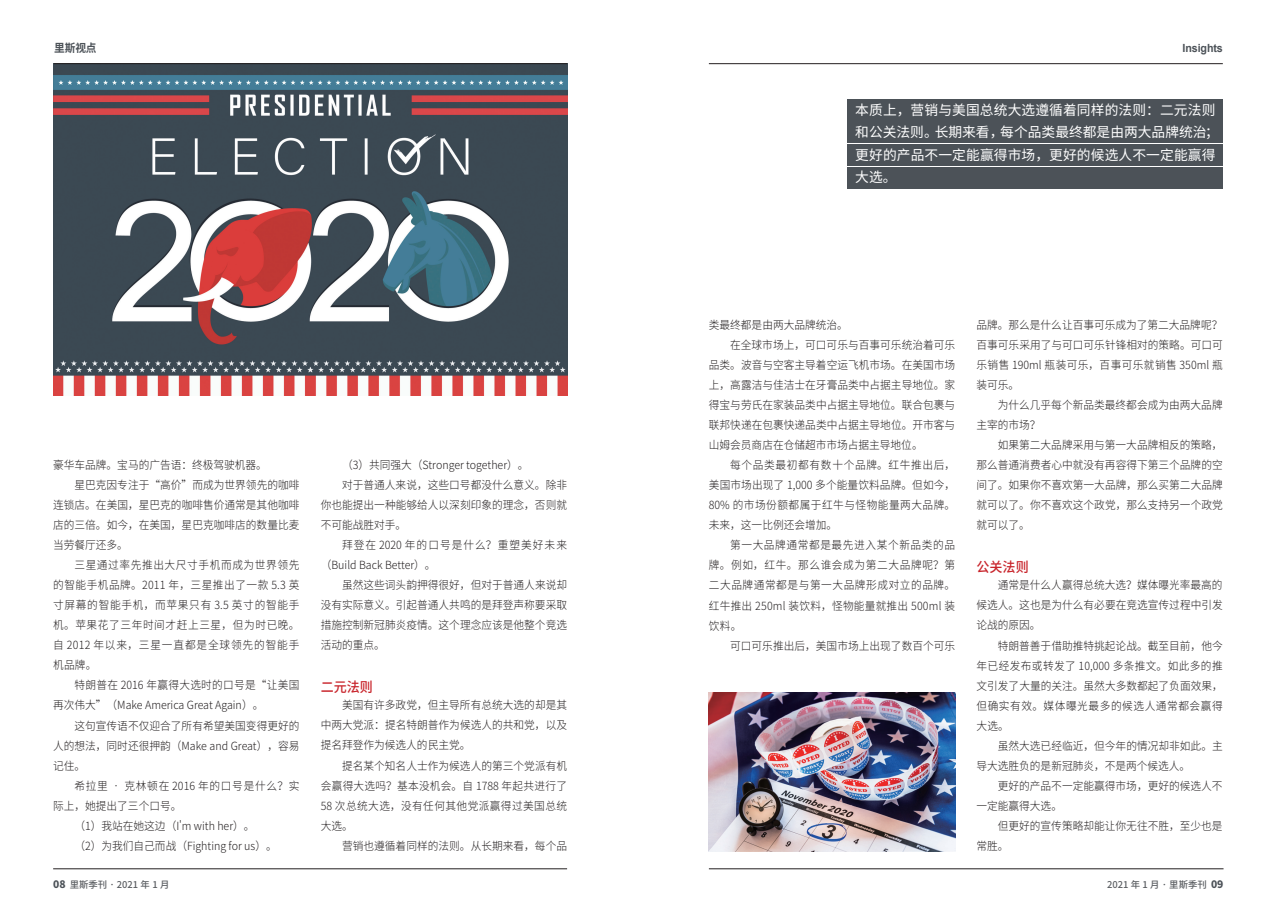
<style>
.page{position:relative;width:1276px;height:922px;background:#fff}
.page>*{position:absolute;margin:0;border:0;box-sizing:border-box;transform-origin:0 0}
.t1{font:13.75px/22.5px "Source Han Sans CN";letter-spacing:.01em;color:#fff}
.t2{font:500 13.75px "Source Han Sans CN";color:#c8242b;scale:.95 1}
.t3{font:300 11.25px/20px "Source Han Sans CN";color:#231f20;text-align:justify;scale:.95 1}
.t4{font:300 11.25px "Source Han Sans CN";letter-spacing:.055em;color:#231f20;scale:.95 1}
.t5{font:300 11.25px "Source Han Sans CN";letter-spacing:.045em;color:#231f20;scale:.95 1}
.t6{font:300 11.25px "Source Han Sans CN";letter-spacing:.02em;color:#231f20;scale:.95 1}
.t7{font:300 11.25px "Source Han Sans CN";letter-spacing:.065em;color:#231f20;scale:.95 1}
.t8{font:300 11.25px "Source Han Sans CN";letter-spacing:.08em;color:#231f20;scale:.95 1}
.t9{font:300 11.25px "Source Han Sans CN";letter-spacing:.05em;color:#231f20;scale:.95 1}
.t10{font:300 11.25px "Source Han Sans CN";letter-spacing:.025em;color:#231f20;scale:.95 1}
.t11{font:300 11.25px "Source Han Sans CN";letter-spacing:.07em;color:#231f20;scale:.95 1}
.t12{font:300 11.25px "Source Han Sans CN";letter-spacing:.095em;color:#231f20;scale:.95 1}
.t13{font:300 11.25px "Source Han Sans CN";letter-spacing:.06em;color:#231f20;scale:.95 1}
.t14{font:700 11.25px "Arial";letter-spacing:-.01em;color:#4c5258;scale:.95 1}
.t15{font:700 11.25px "Source Han Sans CN";color:#4c5258;scale:.95 1}
.t16{font:500 9.38px "Source Han Sans CN";color:#5a5d61}
.s1{font-weight:800;font-size:10.25px;color:#4c5258}
</style>
<div class="page">
<img style="left:53px;top:63px;width:514px;height:332px">
<img style="left:709px;top:692px;width:246px;height:158px">
<hr style="left:54px;top:63px;width:513px;height:1px;background:#231f20">
<hr style="left:709px;top:868px;width:514px;height:1px;background:#231f20">
<hr style="left:709px;top:63px;width:513px;height:1px;background:#231f20">
<hr style="left:53px;top:868px;width:514px;height:1px;background:#231f20">
<div style="left:847px;top:167px;width:375px;height:21px;background:#4c5258"></div>
<div style="left:847px;top:99px;width:375px;height:21px;background:#4c5258"></div>
<div style="left:847px;top:122px;width:375px;height:21px;background:#4c5258"></div>
<div style="left:847px;top:144px;width:375px;height:21px;background:#4c5258"></div>
<p class="t15" style="left:54px;top:42px;width:46px">里斯视点</p>
<p class="t14" style="left:1182px;top:41px;width:44px">Insights</p>
<p class="t3" style="left:53px;top:455px;width:226px">豪华车品牌。宝马的广告语：终极驾驶机器。</p>
<p class="t3" style="left:74px;top:475px;width:238px">星巴克因专注于“高价”而成为世界领先的咖啡</p>
<p class="t3" style="left:53px;top:495px;width:261px">连锁店。在美国，星巴克的咖啡售价通常是其他咖啡</p>
<p class="t3" style="left:53px;top:515px;width:261px">店的三倍。如今，在美国，星巴克咖啡店的数量比麦</p>
<p class="t3" style="left:53px;top:535px;width:80px">当劳餐厅还多。</p>
<p class="t4" style="left:74px;top:558px;width:238px">三星通过率先推出大尺寸手机而成为世界领先</p>
<p class="t5" style="left:53px;top:578px;width:261px">的智能手机品牌。2011 年，三星推出了一款 5.3 英</p>
<p class="t7" style="left:53px;top:598px;width:261px">寸屏幕的智能手机，而苹果只有 3.5 英寸的智能手</p>
<p class="t4" style="left:53px;top:618px;width:261px">机。苹果花了三年时间才赶上三星，但为时已晚。</p>
<p class="t8" style="left:53px;top:638px;width:261px">自 2012 年以来，三星一直都是全球领先的智能手</p>
<p class="t3" style="left:53px;top:655px;width:47px">机品牌。</p>
<p class="t10" style="left:74px;top:678px;width:238px">特朗普在 2016 年赢得大选时的口号是“让美国</p>
<p class="t3" style="left:53px;top:695px;width:223px">再次伟大”（Make America Great Again）。</p>
<p class="t3" style="left:74px;top:715px;width:238px">这句宣传语不仅迎合了所有希望美国变得更好的</p>
<p class="t3" style="left:53px;top:735px;width:261px">人的想法，同时还很押韵（Make and Great），容易</p>
<p class="t3" style="left:53px;top:755px;width:35px">记住。</p>
<p class="t11" style="left:74px;top:778px;width:238px">希拉里 • 克林顿在 2016 年的口号是什么？实</p>
<p class="t3" style="left:53px;top:795px;width:137px">际上，她提出了三个口号。</p>
<p class="t3" style="left:74px;top:815px;width:191px">（1）我站在她这边（I'm with her）。</p>
<p class="t3" style="left:74px;top:835px;width:214px">（2）为我们自己而战（Fighting for us）。</p>
<p class="t3" style="left:342px;top:455px;width:198px">（3）共同强大（Stronger together）。</p>
<p class="t3" style="left:342px;top:475px;width:238px">对于普通人来说，这些口号都没什么意义。除非</p>
<p class="t3" style="left:321px;top:495px;width:261px">你也能提出一种能够给人以深刻印象的理念，否则就</p>
<p class="t3" style="left:321px;top:515px;width:91px">不可能战胜对手。</p>
<p class="t12" style="left:342px;top:538px;width:238px">拜登在 2020 年的口号是什么？重塑美好未来</p>
<p class="t3" style="left:321px;top:555px;width:122px">（Build Back Better）。</p>
<p class="t3" style="left:342px;top:575px;width:238px">虽然这些词头韵押得很好，但对于普通人来说却</p>
<p class="t3" style="left:321px;top:595px;width:261px">没有实际意义。引起普通人共鸣的是拜登声称要采取</p>
<p class="t3" style="left:321px;top:615px;width:261px">措施控制新冠肺炎疫情。这个理念应该是他整个竞选</p>
<p class="t3" style="left:321px;top:635px;width:69px">活动的重点。</p>
<p class="t2" style="left:321px;top:678px;width:56px">二元法则</p>
<p class="t3" style="left:321px;top:695px;width:261px;text-indent:21px">美国有许多政党，但主导所有总统大选的却是其中两大党派：提名特朗普作为候选人的共和党，以及提名拜登作为候选人的民主党。</p>
<p class="t3" style="left:321px;top:755px;width:261px;text-indent:21px">提名某个知名人士作为候选人的第三个党派有机会赢得大选吗？基本没机会。自 1788 年起共进行了58 次总统大选，没有任何其他党派赢得过美国总统大选。</p>
<p class="t3" style="left:342px;top:835px;width:238px">营销也遵循着同样的法则。从长期来看，每个品</p>
<p class="t1" style="left:855px;top:98px;width:365px">本质上，营销与美国总统大选遵循着同样的法则：二元法则和公关法则。长期来看，每个品类最终都是由两大品牌统治；更好的产品不一定能赢得市场，更好的候选人不一定能赢得大选。</p>
<p class="t3" style="left:709px;top:315px;width:148px">类最终都是由两大品牌统治。</p>
<p class="t3" style="left:730px;top:335px;width:238px">在全球市场上，可口可乐与百事可乐统治着可乐</p>
<p class="t3" style="left:709px;top:355px;width:261px">品类。波音与空客主导着空运飞机市场。在美国市场</p>
<p class="t3" style="left:709px;top:375px;width:261px">上，高露洁与佳洁士在牙膏品类中占据主导地位。家</p>
<p class="t3" style="left:709px;top:395px;width:261px">得宝与劳氏在家装品类中占据主导地位。联合包裹与</p>
<p class="t3" style="left:709px;top:415px;width:261px">联邦快递在包裹快递品类中占据主导地位。开市客与</p>
<p class="t3" style="left:709px;top:435px;width:226px">山姆会员商店在仓储超市市场占据主导地位。</p>
<p class="t13" style="left:730px;top:459px;width:238px">每个品类最初都有数十个品牌。红牛推出后，</p>
<p class="t3" style="left:709px;top:475px;width:261px">美国市场出现了 1,000 多个能量饮料品牌。但如今，</p>
<p class="t5" style="left:709px;top:499px;width:261px">80% 的市场份额都属于红牛与怪物能量两大品牌。</p>
<p class="t3" style="left:709px;top:515px;width:136px">未来，这一比例还会增加。</p>
<p class="t4" style="left:730px;top:539px;width:238px">第一大品牌通常都是最先进入某个新品类的品</p>
<p class="t4" style="left:709px;top:559px;width:261px">牌。例如，红牛。那么谁会成为第二大品牌呢？第</p>
<p class="t9" style="left:709px;top:579px;width:261px">二大品牌通常都是与第一大品牌形成对立的品牌。</p>
<p class="t6" style="left:709px;top:599px;width:261px">红牛推出 250ml 装饮料，怪物能量就推出 500ml 装</p>
<p class="t3" style="left:709px;top:615px;width:36px">饮料。</p>
<p class="t3" style="left:730px;top:635px;width:238px">可口可乐推出后，美国市场上出现了数百个可乐</p>
<p class="t3" style="left:976px;top:315px;width:261px">品牌。那么是什么让百事可乐成为了第二大品牌呢？百事可乐采用了与可口可乐针锋相对的策略。可口可乐销售 190ml 瓶装可乐，百事可乐就销售 350ml 瓶装可乐。</p>
<p class="t3" style="left:976px;top:395px;width:261px;text-indent:21px">为什么几乎每个新品类最终都会成为由两大品牌主宰的市场？</p>
<p class="t3" style="left:976px;top:435px;width:261px;text-indent:21px">如果第二大品牌采用与第一大品牌相反的策略，那么普通消费者心中就没有再容得下第三个品牌的空间了。如果你不喜欢第一大品牌，那么买第二大品牌就可以了。你不喜欢这个政党，那么支持另一个政党就可以了。</p>
<p class="t2" style="left:976px;top:558px;width:56px">公关法则</p>
<p class="t3" style="left:976px;top:575px;width:261px;text-indent:21px">通常是什么人赢得总统大选？媒体曝光率最高的候选人。这也是为什么有必要在竞选宣传过程中引发论战的原因。</p>
<p class="t3" style="left:976px;top:635px;width:261px;text-indent:21px">特朗普善于借助推特挑起论战。截至目前，他今年已经发布或转发了 10,000 多条推文。如此多的推文引发了大量的关注。虽然大多数都起了负面效果，但确实有效。媒体曝光最多的候选人通常都会赢得大选。</p>
<p class="t3" style="left:976px;top:735px;width:261px;text-indent:21px">虽然大选已经临近，但今年的情况却非如此。主导大选胜负的是新冠肺炎，不是两个候选人。</p>
<p class="t3" style="left:976px;top:775px;width:261px;text-indent:21px">更好的产品不一定能赢得市场，更好的候选人不一定能赢得大选。</p>
<p class="t3" style="left:976px;top:815px;width:261px;text-indent:21px">但更好的宣传策略却能让你无往不胜，至少也是常胜。</p>
<p class="t16" style="left:53px;top:878px;width:118px"><span class="s1">08</span> 里斯季刊 · 2021 年 1 月</p>
<p class="t16" style="left:1107px;top:878px;width:118px">2021 年 1 月 · 里斯季刊 <span class="s1">09</span></p>
</div>
